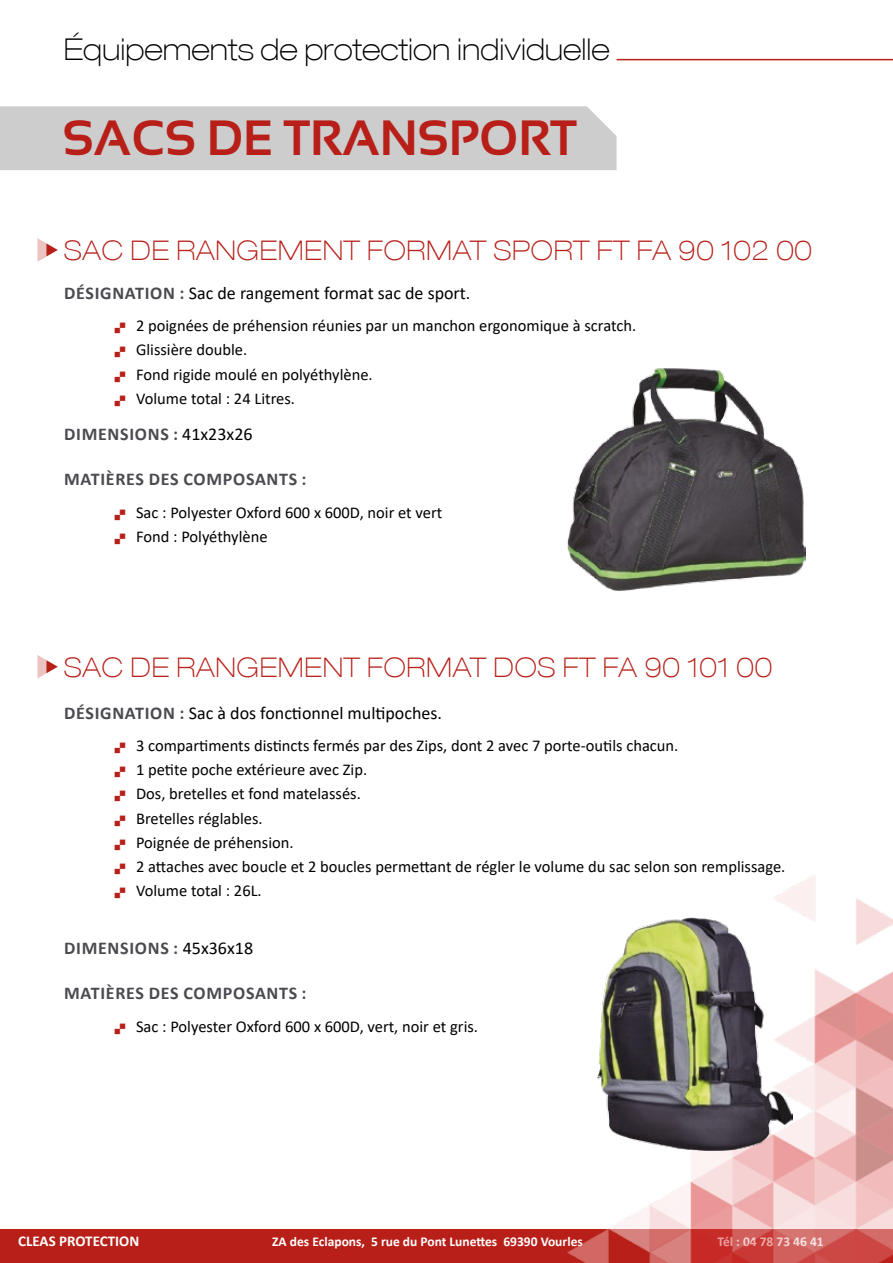
<style>
.page{position:relative;width:893px;height:1263px;background:#fff}
.page>*{position:absolute;margin:0;border:0;box-sizing:border-box;transform-origin:0 0}
.t1{font:700 49.5px "Sansation";color:#b71f18}
.t2{font:100 expanded 30px "Helvetica Neue LT Com";color:#000}
.t3{font:100 expanded 27px "Helvetica Neue LT Com";letter-spacing:.025em;color:#b71f18}
.t4{font:18px "Calibri";color:#000}
.t5{font:700 18px "Calibri";letter-spacing:.04em;color:#4c4a50}
.t6{font:16.5px/24px "Calibri";color:#000}
.t7{font:700 15px "Calibri";color:#fff}
.t8{font:700 13.5px "Calibri";color:#fff}
.s1{font-weight:700;color:#4c4a50}
.s2{font-weight:400;color:#000}
</style>
<div class="page">
<div style="left:0;top:1229px;width:893px;height:34px;background:#b71f18"></div>
<div style="left:0;top:106px;width:617px;height:64px;background:#cdcdcd"></div>
<svg style="left:721px;top:58px;width:172px;height:3px"></svg>
<img style="left:567px;top:874px;width:326px;height:389px">
<hr style="left:303px;top:1041px;width:374px;height:2px;background:#fff">
<svg style="left:37px;top:238px;width:21px;height:24px"></svg>
<svg style="left:37px;top:655px;width:21px;height:23px"></svg>
<img style="left:567px;top:368px;width:239px;height:222px">
<img style="left:598px;top:918px;width:195px;height:233px">
<hr style="left:617px;top:59px;width:276px;height:1px;background:#b71f18">
<h2 class="t2" style="left:64px;top:31px;width:548px">Équipements de protection individuelle</h2>
<h1 class="t1" style="left:63px;top:110px;width:515px">SACS DE TRANSPORT</h1>
<h3 class="t3" style="left:64px;top:234px;width:750px">SAC DE RANGEMENT FORMAT SPORT FT FA 90 102 00</h3>
<p class="t4" style="left:64px;top:280px;width:408px"><span class="s1">DÉSIGNATION :</span> Sac de rangement format sac de sport.</p>
<p class="t6" style="left:136px;top:313px;width:502px">2 poignées de préhension réunies par un manchon ergonomique à scratch.<br>Glissière double.<br>Fond rigide moulé en polyéthylène.<br>Volume total : 24 Litres.</p>
<p class="t5" style="left:64px;top:421px;width:190px">DIMENSIONS : <span class="s2">41x23x26</span></p>
<p class="t5" style="left:64px;top:467px;width:244px">MATIÈRES DES COMPOSANTS :</p>
<p class="t6" style="left:136px;top:500px;width:308px">Sac : Polyester Oxford 600 x 600D, noir et vert<br>Fond : Polyéthylène</p>
<h3 class="t3" style="left:64px;top:650px;width:710px">SAC DE RANGEMENT FORMAT DOS FT FA 90 101 00</h3>
<p class="t4" style="left:64px;top:700px;width:379px"><span class="s1">DÉSIGNATION :</span> Sac à dos fonctionnel multipoches.</p>
<p class="t6" style="left:136px;top:733px;width:651px">3 compartiments distincts fermés par des Zips, dont 2 avec 7 porte-outils chacun.<br>1 petite poche extérieure avec Zip.<br>Dos, bretelles et fond matelassés.<br>Bretelles réglables.<br>Poignée de préhension.<br>2 attaches avec boucle et 2 boucles permettant de régler le volume du sac selon son remplissage.<br>Volume total : 26L.</p>
<p class="t5" style="left:64px;top:935px;width:191px">DIMENSIONS : <span class="s2">45x36x18</span></p>
<p class="t5" style="left:64px;top:980px;width:244px">MATIÈRES DES COMPOSANTS :</p>
<p class="t6" style="left:136px;top:1014px;width:343px">Sac : Polyester Oxford 600 x 600D, vert, noir et gris.</p>
<p class="t7" style="left:18px;top:1231px;width:123px">CLEAS PROTECTION</p>
<p class="t8" style="left:272px;top:1232px;width:312px">ZA des Eclapons, 5 rue du Pont Lunettes 69390 Vourles</p>
<p class="t8" style="left:718px;top:1232px;width:108px">Tél : 04 78 73 46 41</p>
</div>
